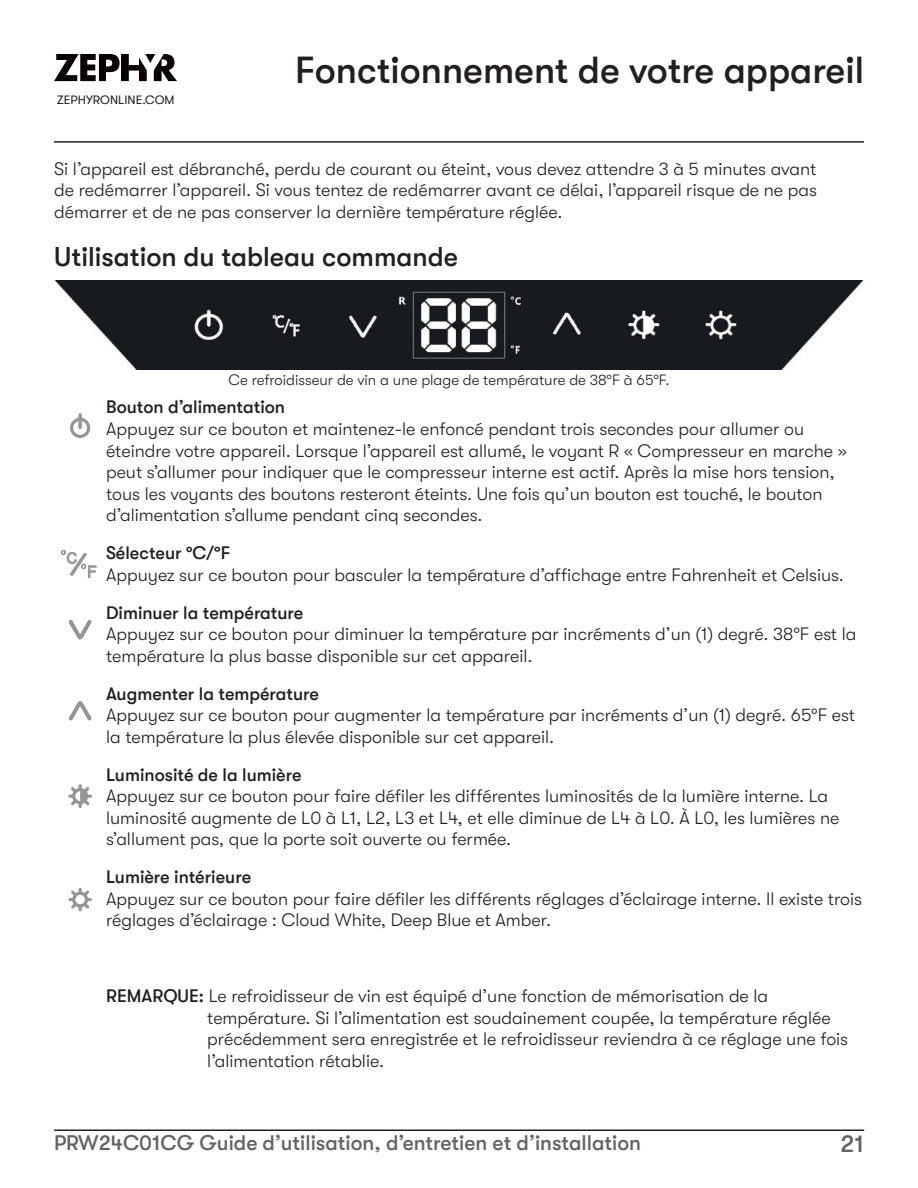
<style>
.page{position:relative;width:918px;height:1188px;background:#fff}
.page>*{position:absolute;margin:0;border:0;box-sizing:border-box;transform-origin:0 0}
.t1{font:500 37.5px "GT Walsheim";color:#231f20}
.t2{font:500 27px "GT Walsheim";color:#231f20}
.t3{font:500 24px "GT Walsheim";color:#636366}
.t4{font:500 21px "GT Walsheim";color:#636366}
.t5{font:300 18px/21.6px "GT Walsheim";color:#231f20}
.t6{font:500 18px "GT Walsheim";color:#231f20}
.t7{font:16.05px "Arial";color:#939598}
.t8{font:300 15px "GT Walsheim";color:#231f20}
.t9{font:14.85px "Arial";color:#939598}
.t10{font:12.3px "GT Walsheim";color:#231f20}
.s1{font-weight:500}
</style>
<div class="page">
<hr style="left:54px;top:141px;width:810px;height:2px;background:#231f20">
<hr style="left:54px;top:1130px;width:810px;height:1px;background:#231f20">
<svg style="left:54px;top:54px;width:123px;height:27px"></svg>
<img style="left:54px;top:280px;width:810px;height:89px">
<svg style="left:70px;top:413px;width:21px;height:25px"></svg>
<svg style="left:69px;top:701px;width:23px;height:20px"></svg>
<svg style="left:69px;top:620px;width:23px;height:20px"></svg>
<svg style="left:68px;top:888px;width:24px;height:23px"></svg>
<svg style="left:61px;top:550px;width:36px;height:28px"></svg>
<svg style="left:68px;top:784px;width:24px;height:24px"></svg>
<p class="t10" style="left:57px;top:93px;width:119px">ZEPHYRONLINE.COM</p>
<h1 class="t1" style="left:295px;top:49px;width:570px">Fonctionnement de votre appareil</h1>
<p class="t5" style="left:54px;top:159px;width:764px;text-align:justify">Si l’appareil est débranché, perdu de courant ou éteint, vous devez attendre 3 à 5 minutes avant de redémarrer l’appareil. Si vous tentez de redémarrer avant ce délai, l’appareil risque de ne pas démarrer et de ne pas conserver la dernière température réglée.</p>
<h2 class="t2" style="left:54px;top:242px;width:405px">Utilisation du tableau commande</h2>
<p class="t9" style="left:67px;top:550px;width:12px">C</p>
<p class="t7" style="left:87px;top:563px;width:11px">F</p>
<p class="t8" style="left:229px;top:374px;width:443px">Ce refroidisseur de vin a une plage de température de 38°F à 65°F.</p>
<p class="t6" style="left:106px;top:397px;width:181px">Bouton d’alimentation</p>
<p class="t5" style="left:106px;top:420px;width:742px">Appuyez sur ce bouton et maintenez-le enfoncé pendant trois secondes pour allumer ou éteindre votre appareil. Lorsque l’appareil est allumé, le voyant R « Compresseur en marche » peut s’allumer pour indiquer que le compresseur interne est actif. Après la mise hors tension, tous les voyants des boutons resteront éteints. Une fois qu’un bouton est touché, le bouton d’alimentation s’allume pendant cinq secondes.</p>
<p class="t6" style="left:106px;top:543px;width:126px">Sélecteur °C/ºF</p>
<p class="t5" style="left:106px;top:566px;width:739px">Appuyez sur ce bouton pour basculer la température d’affichage entre Fahrenheit et Celsius.</p>
<p class="t6" style="left:106px;top:602px;width:199px">Diminuer la température</p>
<p class="t5" style="left:106px;top:625px;width:752px">Appuyez sur ce bouton pour diminuer la température par incréments d’un (1) degré. 38°F est la température la plus basse disponible sur cet appareil.</p>
<p class="t6" style="left:106px;top:683px;width:214px">Augmenter la température</p>
<p class="t5" style="left:106px;top:706px;width:750px">Appuyez sur ce bouton pour augmenter la température par incréments d’un (1) degré. 65°F est la température la plus élevée disponible sur cet appareil.</p>
<p class="t6" style="left:106px;top:764px;width:197px">Luminosité de la lumière</p>
<p class="t5" style="left:106px;top:787px;width:735px">Appuyez sur ce bouton pour faire défiler les différentes luminosités de la lumière interne. La luminosité augmente de L0 à L1, L2, L3 et L4, et elle diminue de L4 à L0. À L0, les lumières ne s’allument pas, que la porte soit ouverte ou fermée.</p>
<p class="t6" style="left:106px;top:867px;width:147px">Lumière intérieure</p>
<p class="t5" style="left:106px;top:890px;width:758px">Appuyez sur ce bouton pour faire défiler les différents réglages d’éclairage interne. Il existe trois réglages d’éclairage : Cloud White, Deep Blue et Amber.</p>
<p class="t5" style="left:207px;top:987px;width:642px;text-indent:-101px"><span class="s1">REMARQUE:</span> Le refroidisseur de vin est équipé d’une fonction de mémorisation de la température. Si l’alimentation est soudainement coupée, la température réglée précédemment sera enregistrée et le refroidisseur reviendra à ce réglage une fois l’alimentation rétablie.</p>
<p class="t4" style="left:54px;top:1131px;width:589px">PRW24C01CG Guide d’utilisation, d’entretien et d’installation</p>
<h3 class="t3" style="left:841px;top:1131px;width:25px">21</h3>
</div>
